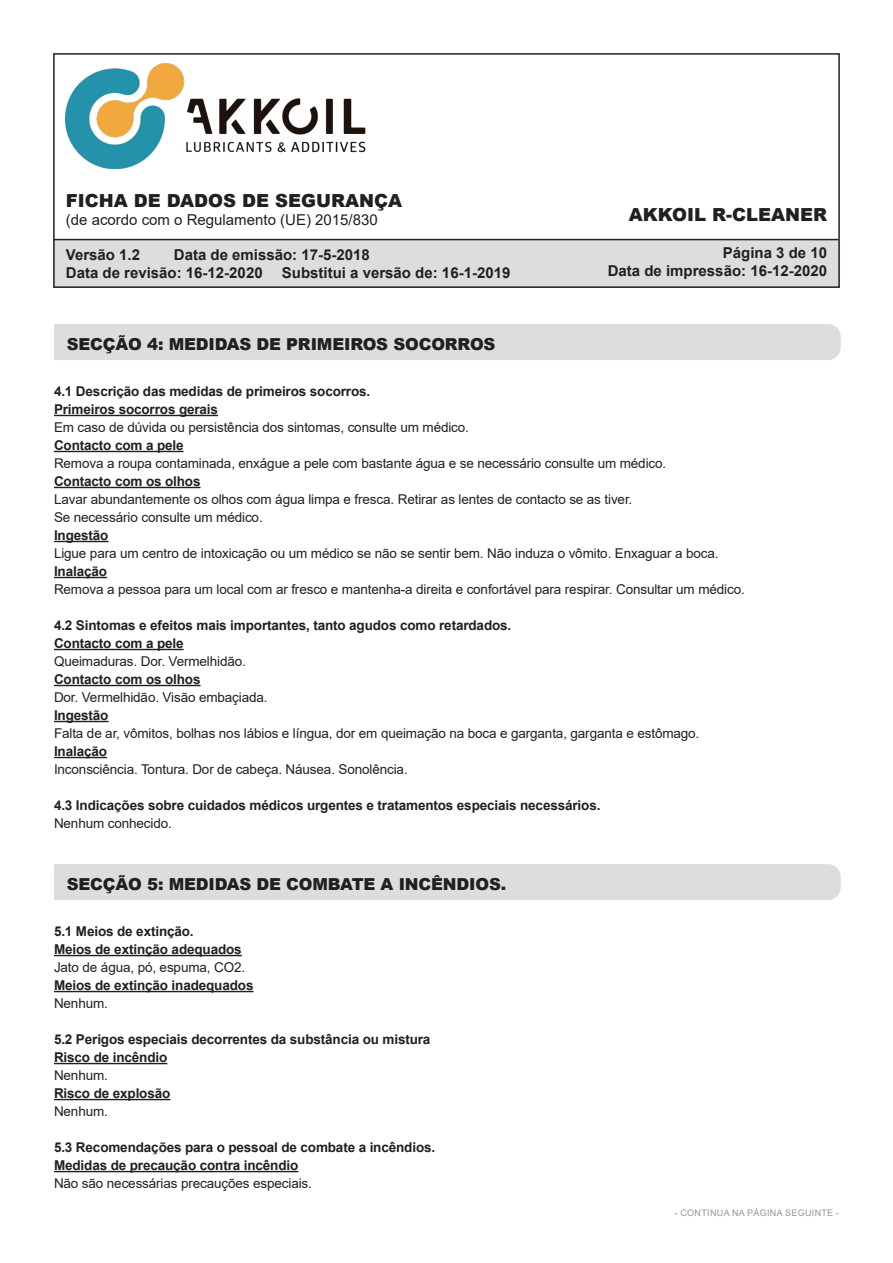
<style>
.page{position:relative;width:893px;height:1263px;background:#fff}
.page>*{position:absolute;margin:0;border:0;box-sizing:border-box;transform-origin:0 0}
.t1{font:900 18px "Arial";color:#231f20}
.t2{font:900 16.5px "Arial";letter-spacing:-.01em;color:#231f20}
.t3{font:700 15px/18px "Arial";color:#231f20}
.t4{font:15px "Arial";color:#231f20}
.t5{font:13.5px/18px "Arial";letter-spacing:-.01em;color:#231f20}
.t6{font:700 13.5px "Arial";letter-spacing:-.01em;color:#231f20}
.t7{font:9px "Arial";letter-spacing:.035em;color:#939598}
</style>
<div class="page">
<div style="left:53px;top:240px;width:787px;height:48px;background:#dcdddf"></div>
<div style="left:53px;top:53px;width:787px;height:235px;border:2px solid #231f20"></div>
<img style="left:66px;top:64px;width:300px;height:104px">
<hr style="left:54px;top:239px;width:784px;height:1px;background:#231f20">
<hr style="left:54px;top:415px;width:164px;height:1px;background:#231f20">
<hr style="left:54px;top:451px;width:130px;height:1px;background:#231f20">
<hr style="left:54px;top:487px;width:147px;height:1px;background:#231f20">
<hr style="left:54px;top:541px;width:55px;height:1px;background:#231f20">
<hr style="left:54px;top:577px;width:53px;height:1px;background:#231f20">
<hr style="left:54px;top:649px;width:130px;height:1px;background:#231f20">
<hr style="left:54px;top:685px;width:147px;height:1px;background:#231f20">
<hr style="left:54px;top:721px;width:55px;height:1px;background:#231f20">
<hr style="left:54px;top:757px;width:53px;height:1px;background:#231f20">
<hr style="left:54px;top:955px;width:188px;height:1px;background:#231f20">
<hr style="left:54px;top:991px;width:200px;height:1px;background:#231f20">
<hr style="left:54px;top:1063px;width:113px;height:1px;background:#231f20">
<hr style="left:54px;top:1099px;width:116px;height:1px;background:#231f20">
<hr style="left:54px;top:1171px;width:244px;height:1px;background:#231f20">
<div style="left:54px;top:324px;width:787px;height:36px;background:#dcdddf"></div>
<div style="left:54px;top:864px;width:787px;height:36px;background:#dcdddf"></div>
<h1 class="t1" style="left:66px;top:187px;width:338px">FICHA DE DADOS DE SEGURANÇA</h1>
<p class="t4" style="left:66px;top:209px;width:313px">(de acordo com o Regulamento (UE) 2015/830</p>
<p class="t3" style="left:66px;top:246px;width:76px">Versão 1.2</p>
<p class="t3" style="left:66px;top:246px;width:305px;text-indent:108px">Data de emissão: 17-5-2018<br>Data de revisão: 16-12-2020</p>
<p class="t3" style="left:282px;top:264px;width:230px">Substitui a versão de: 16-1-2019</p>
<h1 class="t1" style="left:629px;top:201px;width:200px">AKKOIL R-CLEANER</h1>
<p class="t3" style="left:608px;top:244px;width:221px;text-align:right">Página 3 de 10<br>Data de impressão: 16-12-2020</p>
<p class="t2" style="left:67px;top:332px;width:430px">SECÇÃO 4: MEDIDAS DE PRIMEIROS SOCORROS</p>
<p class="t6" style="left:54px;top:382px;width:318px">4.1 Descrição das medidas de primeiros socorros.</p>
<p class="t6" style="left:54px;top:400px;width:166px">Primeiros socorros gerais</p>
<p class="t5" style="left:54px;top:418px;width:417px">Em caso de dúvida ou persistência dos sintomas, consulte um médico.</p>
<p class="t6" style="left:54px;top:436px;width:131px">Contacto com a pele</p>
<p class="t5" style="left:54px;top:454px;width:614px">Remova a roupa contaminada, enxágue a pele com bastante água e se necessário consulte um médico.</p>
<p class="t6" style="left:54px;top:472px;width:148px">Contacto com os olhos</p>
<p class="t5" style="left:54px;top:490px;width:580px">Lavar abundantemente os olhos com água limpa e fresca. Retirar as lentes de contacto se as tiver.<br>Se necessário consulte um médico.</p>
<p class="t6" style="left:54px;top:526px;width:56px">Ingestão</p>
<p class="t5" style="left:54px;top:544px;width:666px">Ligue para um centro de intoxicação ou um médico se não se sentir bem. Não induza o vômito. Enxaguar a boca.</p>
<p class="t6" style="left:54px;top:562px;width:55px">Inalação</p>
<p class="t5" style="left:54px;top:580px;width:692px">Remova a pessoa para um local com ar fresco e mantenha-a direita e confortável para respirar. Consultar um médico.</p>
<p class="t6" style="left:54px;top:616px;width:459px">4.2 Sintomas e efeitos mais importantes, tanto agudos como retardados.</p>
<p class="t6" style="left:54px;top:634px;width:131px">Contacto com a pele</p>
<p class="t5" style="left:54px;top:652px;width:193px">Queimaduras. Dor. Vermelhidão.</p>
<p class="t6" style="left:54px;top:670px;width:148px">Contacto com os olhos</p>
<p class="t5" style="left:54px;top:688px;width:215px">Dor. Vermelhidão. Visão embaçiada.</p>
<p class="t6" style="left:54px;top:706px;width:56px">Ingestão</p>
<p class="t5" style="left:54px;top:724px;width:647px">Falta de ar, vômitos, bolhas nos lábios e língua, dor em queimação na boca e garganta, garganta e estômago.</p>
<p class="t6" style="left:54px;top:742px;width:55px">Inalação</p>
<p class="t5" style="left:54px;top:760px;width:355px">Inconsciência. Tontura. Dor de cabeça. Náusea. Sonolência.</p>
<p class="t6" style="left:54px;top:796px;width:548px">4.3 Indicações sobre cuidados médicos urgentes e tratamentos especiais necessários.</p>
<p class="t5" style="left:54px;top:814px;width:119px">Nenhum conhecido.</p>
<p class="t2" style="left:67px;top:872px;width:441px">SECÇÃO 5: MEDIDAS DE COMBATE A INCÊNDIOS.</p>
<p class="t6" style="left:54px;top:922px;width:141px">5.1 Meios de extinção.</p>
<p class="t6" style="left:54px;top:940px;width:189px">Meios de extinção adequados</p>
<p class="t5" style="left:54px;top:958px;width:193px">Jato de água, pó, espuma, CO2.</p>
<p class="t6" style="left:54px;top:976px;width:201px">Meios de extinção inadequados</p>
<p class="t5" style="left:54px;top:994px;width:55px">Nenhum.</p>
<p class="t6" style="left:54px;top:1030px;width:378px">5.2 Perigos especiais decorrentes da substância ou mistura</p>
<p class="t6" style="left:54px;top:1048px;width:115px">Risco de incêndio</p>
<p class="t5" style="left:54px;top:1066px;width:55px">Nenhum.</p>
<p class="t6" style="left:54px;top:1084px;width:118px">Risco de explosão</p>
<p class="t5" style="left:54px;top:1102px;width:55px">Nenhum.</p>
<p class="t6" style="left:54px;top:1138px;width:383px">5.3 Recomendações para o pessoal de combate a incêndios.</p>
<p class="t6" style="left:54px;top:1156px;width:246px">Medidas de precaução contra incêndio</p>
<p class="t5" style="left:54px;top:1174px;width:259px">Não são necessárias precauções especiais.</p>
<p class="t7" style="left:675px;top:1206px;width:166px">- CONTINUA NA PÁGINA SEGUINTE -</p>
</div>
